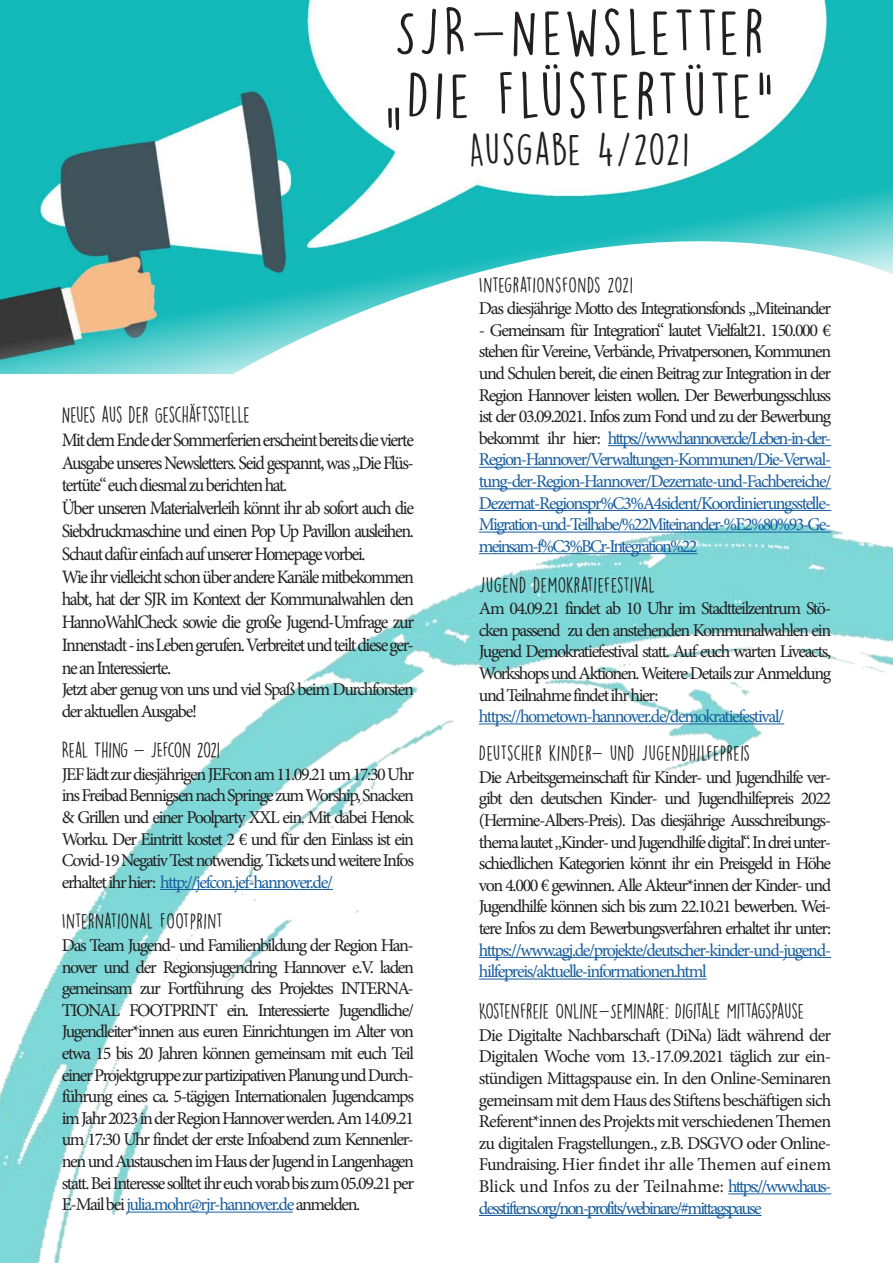
<style>
.page{position:relative;width:893px;height:1263px;background:#fff}
.page>*{position:absolute;margin:0;border:0;box-sizing:border-box;transform-origin:0 0}
.t1{font:58.5px "DK Lemon Yellow Sun";letter-spacing:.045em;color:#231f20;scale:1.05 1}
.t2{font:40.5px "DK Lemon Yellow Sun";letter-spacing:.02em;color:#231f20}
.t3{font:20.55px "DK Lemon Yellow Sun";letter-spacing:-.03em;color:#231f20;scale:.95 1}
.t4{font:19.5px "DK Lemon Yellow Sun";color:#231f20}
.t5{font:19.5px "DK Lemon Yellow Sun";letter-spacing:.025em;color:#231f20}
.t6{font:19.05px/22.8px "Minion Pro";letter-spacing:-.075em;color:#231f20;text-align:justify;scale:.95 1}
.t7{font:18px/21.6px "Minion Pro";letter-spacing:-.08em;color:#231f20;text-align:justify}
.t8{font:18px/21.6px "Minion Pro";letter-spacing:-.09em;color:#175d9e;text-align:justify}
.s1{color:#175d9e}
.s2{color:#231f20}
</style>
<div class="page">
<img style="left:0;top:0;width:893px;height:204px">
<svg style="left:0;top:204px;width:893px;height:11px;fill:#18baba"></svg>
<img style="left:0;top:215px;width:893px;height:1048px">
<hr style="left:126px;top:1211px;width:167px;height:1px;background:#175d9e">
<hr style="left:160px;top:889px;width:173px;height:1px;background:#175d9e">
<hr style="left:479px;top:723px;width:305px;height:1px;background:#175d9e">
<hr style="left:728px;top:1193px;width:103px;height:1px;background:#175d9e">
<hr style="left:479px;top:1215px;width:283px;height:1px;background:#175d9e">
<hr style="left:479px;top:957px;width:352px;height:1px;background:#175d9e">
<hr style="left:479px;top:978px;width:228px;height:1px;background:#175d9e">
<hr style="left:608px;top:445px;width:223px;height:1px;background:#175d9e">
<hr style="left:479px;top:467px;width:352px;height:1px;background:#175d9e">
<hr style="left:479px;top:488px;width:352px;height:1px;background:#175d9e">
<hr style="left:479px;top:510px;width:352px;height:1px;background:#175d9e">
<hr style="left:479px;top:532px;width:352px;height:1px;background:#175d9e">
<hr style="left:479px;top:553px;width:218px;height:1px;background:#175d9e">
<p class="t1" style="left:394px;top:-3px;width:354px">SJR-NEWSLETTER</p>
<p class="t1" style="left:385px;top:60px;width:371px">„DIE FLÜSTERTÜTE“</p>
<p class="t2" style="left:469px;top:125px;width:221px">AUSGABE 4/2021</p>
<p class="t3" style="left:62px;top:402px;width:200px">NEUES AUS DER GESCHÄFTSSTELLE</p>
<p class="t6" style="left:62px;top:428px;width:372px">Mit dem Ende der Sommerferien erscheint bereits die vierte Ausgabe unseres Newsletters. Seid gespannt, was „Die Flüs&shy;tertüte“ euch diesmal zu berichten hat.</p>
<p class="t6" style="left:62px;top:497px;width:372px">Über unseren Materialverleih könnt ihr ab sofort auch die Siebdruckmaschine und einen Pop Up Pavillon ausleihen.<br>Schaut dafür einfach auf unserer Homepage vorbei.</p>
<p class="t6" style="left:62px;top:565px;width:372px">Wie ihr vielleicht schon über andere Kanäle mitbekommen habt, hat der SJR im Kontext der Kommunalwahlen den HannoWahlCheck sowie die große Jugend-Umfrage zur Innenstadt - ins Leben gerufen. Verbreitet und teilt diese ger&shy;ne an Interessierte.</p>
<p class="t7" style="left:62px;top:679px;width:354px">Jetzt aber genug von uns und viel Spaß beim Durchforsten der aktuellen Ausgabe!</p>
<p class="t4" style="left:62px;top:738px;width:160px">REAL THING - JEFCON 2021</p>
<p class="t7" style="left:62px;top:763px;width:354px">JEF lädt zur diesjährigen JEFcon am 11.09.21 um 17:30 Uhr ins Freibad Bennigsen nach Springe zum Worship, Snacken &amp; Grillen und einer Poolparty XXL ein. Mit dabei Henok Worku. Der Eintritt kostet 2 € und für den Einlass ist ein Covid-19 Negativ Test notwendig. Tickets und weitere Infos erhaltet ihr hier: <span class="s1">http://jefcon.jef-hannover.de/</span></p>
<p class="t4" style="left:62px;top:910px;width:163px">INTERNATIONAL FOOTPRINT</p>
<p class="t7" style="left:62px;top:934px;width:354px">Das Team Jugend- und Familienbildung der Region Han&shy;nover und der Regionsjugendring Hannover e.V. laden gemeinsam zur Fortführung des Projektes INTERNA-TIONAL FOOTPRINT ein. Interessierte Jugendliche/ Jugendleiter*innen aus euren Einrichtungen im Alter von etwa 15 bis 20 Jahren können gemeinsam mit euch Teil einer Projektgruppe zur partizipativen Planung und Durch&shy;führung eines ca. 5-tägigen Internationalen Jugendcamps im Jahr 2023 in der Region Hannover werden. Am 14.09.21 um 17:30 Uhr findet der erste Infoabend zum Kennenler&shy;nen und Austauschen im Haus der Jugend in Langenhagen statt. Bei Interesse solltet ihr euch vorab bis zum 05.09.21 per E-Mail bei <span class="s1">julia.mohr@rjr-hannover.de</span> anmelden.</p>
<p class="t4" style="left:479px;top:273px;width:156px">INTEGRATIONSFONDS 2021</p>
<p class="t7" style="left:479px;top:298px;width:354px">Das diesjährige Motto des Integrationsfonds „Miteinander</p>
<p class="t8" style="left:479px;top:319px;width:354px"><span class="s2">- Gemeinsam für Integration“ lautet Vielfalt21. 150.000 € stehen für Vereine, Verbände, Privatpersonen, Kommunen und Schulen bereit, die einen Beitrag zur Integration in der Region Hannover leisten wollen. Der Bewerbungsschluss ist der 03.09.2021. Infos zum Fond und zu der Bewerbung bekommt ihr hier:</span> https://www.hannover.de/Leben-in-der-Region-Hannover/Verwaltungen-Kommunen/Die-Verwal&shy;tung-der-Region-Hannover/Dezernate-und-Fachbereiche/ Dezernat-Regionspr%C3%A4sident/Koordinierungsstelle-Migration-und-Teilhabe/%22Miteinander-%E2%80%93-Ge&shy;meinsam-f%C3%BCr-Integration%22</p>
<p class="t4" style="left:479px;top:573px;width:178px">JUGEND DEMOKRATIEFESTIVAL</p>
<p class="t7" style="left:479px;top:598px;width:354px">Am 04.09.21 findet ab 10 Uhr im Stadtteilzentrum Stö&shy;cken passend zu den anstehenden Kommunalwahlen ein Jugend Demokratiefestival statt. Auf euch warten Liveacts, Workshops und Aktionen. Weitere Details zur Anmeldung und Teilnahme findet ihr hier:</p>
<p class="t8" style="left:479px;top:706px;width:307px">https://hometown-hannover.de/demokratiefestival/</p>
<p class="t5" style="left:479px;top:741px;width:273px">DEUTSCHER KINDER- UND JUGENDHILFEPREIS</p>
<p class="t7" style="left:479px;top:766px;width:354px">Die Arbeitsgemeinschaft für Kinder- und Jugendhilfe ver&shy;gibt den deutschen Kinder- und Jugendhilfepreis 2022 (Hermine-Albers-Preis). Das diesjährige Ausschreibungs&shy;thema lautet „Kinder- und Jugendhilfe digital“. In drei unter&shy;schiedlichen Kategorien könnt ihr ein Preisgeld in Höhe von 4.000 € gewinnen. Alle Akteur*innen der Kinder- und Jugendhilfe können sich bis zum 22.10.21 bewerben. Wei&shy;tere Infos zu dem Bewerbungsverfahren erhaltet ihr unter: <span class="s1">https://www.agj.de/projekte/deutscher-kinder-und-jugend&shy;hilfepreis/aktuelle-informationen.html</span></p>
<p class="t4" style="left:479px;top:999px;width:327px">KOSTENFREIE ONLINE-SEMINARE: DIGITALE MITTAGSPAUSE</p>
<p class="t7" style="left:479px;top:1024px;width:354px">Die Digitalte Nachbarschaft (DiNa) lädt während der Digitalen Woche vom 13.-17.09.2021 täglich zur ein&shy;stündigen Mittagspause ein. In den Online-Seminaren gemeinsam mit dem Haus des Stiftens beschäftigen sich Referent*innen des Projekts mit verschiedenen Themen zu digitalen Fragstellungen., z.B. DSGVO oder Online-Fundraising. Hier findet ihr alle Themen auf einem Blick und Infos zu der Teilnahme: <span class="s1">https://www.haus&shy;desstiftens.org/non-profits/webinare/#mittagspause</span></p>
</div>
